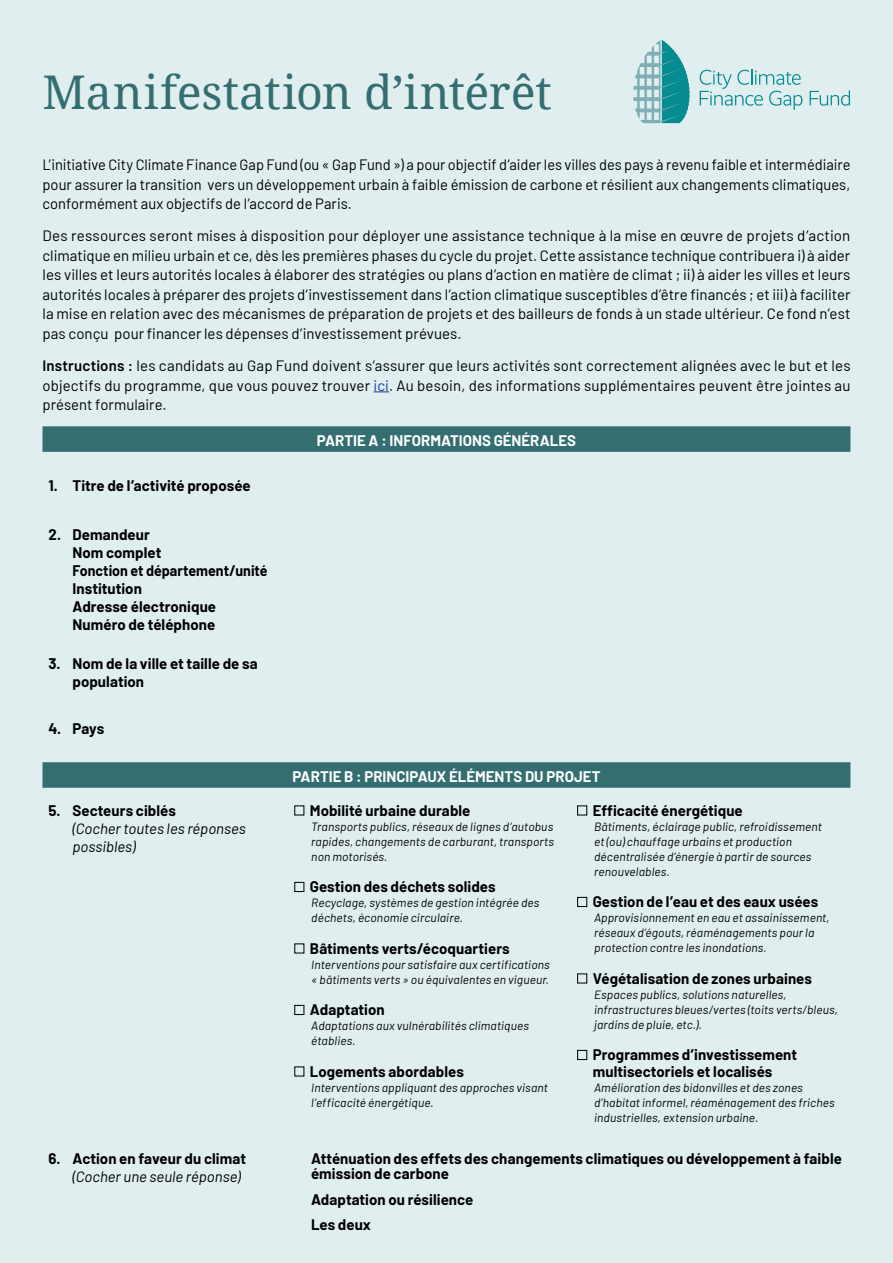
<style>
.page{position:relative;width:893px;height:1263px;background:#e0eeef}
.page>*{position:absolute;margin:0;border:0;box-sizing:border-box;transform-origin:0 0}
.t1{font:46.5px "Droid Serif";letter-spacing:-.005em;color:#346e71}
.t2{font:15px/19.5px "Barlow";color:#000;text-align:justify}
.t3{font:700 15px/18px "Barlow";letter-spacing:.005em;color:#000}
.t4{font:700 15px "Barlow";color:#fff}
.t5{font:italic 15px/18px "Barlow";color:#000}
.t6{font:italic 12px/15px "Barlow";letter-spacing:.01em;color:#000}
.s1{font-weight:600}
.s2{color:#164194}
</style>
<div class="page">
<svg style="left:633px;top:40px;width:57px;height:83px"></svg>
<svg style="left:700px;top:70px;width:102px;height:40px"></svg>
<svg style="left:810px;top:90px;width:40px;height:16px"></svg>
<svg style="left:43px;top:426px;width:807px;height:362px"></svg>
<div style="left:294px;top:882px;width:10px;height:10px;border:1px solid #000"></div>
<div style="left:294px;top:1005px;width:10px;height:10px;border:1px solid #000"></div>
<div style="left:577px;top:805px;width:10px;height:10px;border:1px solid #000"></div>
<div style="left:577px;top:897px;width:10px;height:10px;border:1px solid #000"></div>
<div style="left:577px;top:973px;width:10px;height:10px;border:1px solid #000"></div>
<div style="left:577px;top:1050px;width:10px;height:10px;border:1px solid #000"></div>
<svg style="left:373px;top:391px;width:16px;height:1px"></svg>
<h1 class="t1" style="left:43px;top:60px;width:511px">Manifestation d’intérêt</h1>
<p class="t2" style="left:43px;top:154px;width:809px">L’initiative City Climate Finance Gap Fund (ou « Gap Fund ») a pour objectif d’aider les villes des pays à revenu faible et intermédiaire pour assurer la transition vers un développement urbain à faible émission de carbone et résilient aux changements climatiques, conformément aux objectifs de l’accord de Paris.</p>
<p class="t2" style="left:43px;top:225px;width:809px">Des ressources seront mises à disposition pour déployer une assistance technique à la mise en œuvre de projets d’action climatique en milieu urbain et ce, dès les premières phases du cycle du projet. Cette assistance technique contribuera i) à aider les villes et leurs autorités locales à élaborer des stratégies ou plans d’action en matière de climat ; ii) à aider les villes et leurs autorités locales à préparer des projets d’investissement dans l’action climatique susceptibles d’être financés ; et iii) à faciliter la mise en relation avec des mécanismes de préparation de projets et des bailleurs de fonds à un stade ultérieur. Ce fond n’est pas conçu pour financer les dépenses d’investissement prévues.</p>
<p class="t2" style="left:43px;top:355px;width:809px"><span class="s1">Instructions :</span> les candidats au Gap Fund doivent s’assurer que leurs activités sont correctement alignées avec le but et les objectifs du programme, que vous pouvez trouver <span class="s2">ici</span>. Au besoin, des informations supplémentaires peuvent être jointes au présent formulaire.</p>
<p class="t3" style="left:49px;top:476px;width:204px">1. Titre de l’activité proposée</p>
<p class="t3" style="left:73px;top:524px;width:197px;text-indent:-24px">2. Demandeur<br>Nom complet<br>Fonction et département/unité<br>Institution<br>Adresse électronique<br>Numéro de téléphone</p>
<p class="t3" style="left:73px;top:654px;width:187px;text-indent:-24px">3. Nom de la ville et taille de sa population</p>
<p class="t3" style="left:49px;top:718px;width:57px">4. Pays</p>
<p class="t3" style="left:49px;top:800px;width:129px">5. Secteurs ciblés</p>
<p class="t5" style="left:73px;top:818px;width:175px">(Cocher toutes les réponses possibles)</p>
<p class="t3" style="left:49px;top:1149px;width:199px">6. Action en faveur du climat</p>
<p class="t5" style="left:73px;top:1167px;width:170px">(Cocher une seule réponse)</p>
<p class="t4" style="left:317px;top:429px;width:261px">PARTIE A : INFORMATIONS GÉNÉRALES</p>
<p class="t4" style="left:292px;top:765px;width:310px">PARTIE B : PRINCIPAUX ÉLÉMENTS DU PROJET</p>
<p class="t3" style="left:310px;top:800px;width:162px">Mobilité urbaine durable</p>
<p class="t6" style="left:311px;top:818px;width:244px;text-align:justify">Transports publics, réseaux de lignes d’autobus rapides, changements de carburant, transports non motorisés.</p>
<p class="t3" style="left:310px;top:876px;width:187px">Gestion des déchets solides</p>
<p class="t6" style="left:311px;top:894px;width:230px">Recyclage, systèmes de gestion intégrée des déchets, économie circulaire.</p>
<p class="t3" style="left:310px;top:938px;width:201px">Bâtiments verts/écoquartiers</p>
<p class="t6" style="left:311px;top:956px;width:240px">Interventions pour satisfaire aux certifications « bâtiments verts » ou équivalentes en vigueur.</p>
<p class="t3" style="left:310px;top:999px;width:76px">Adaptation</p>
<p class="t6" style="left:311px;top:1017px;width:219px">Adaptations aux vulnérabilités climatiques établies.</p>
<p class="t3" style="left:310px;top:1061px;width:155px">Logements abordables</p>
<p class="t6" style="left:311px;top:1079px;width:238px">Interventions appliquant des approches visant l’efficacité énergétique.</p>
<p class="t3" style="left:593px;top:800px;width:151px">Efficacité énergétique</p>
<p class="t6" style="left:594px;top:818px;width:229px">Bâtiments, éclairage public, refroidissement et (ou) chauffage urbains et production décentralisée d’énergie à partir de sources renouvelables.</p>
<p class="t3" style="left:593px;top:891px;width:227px">Gestion de l’eau et des eaux usées</p>
<p class="t6" style="left:594px;top:909px;width:237px">Approvisionnement en eau et assainissement, réseaux d’égouts, réaménagements pour la protection contre les inondations.</p>
<p class="t3" style="left:593px;top:968px;width:221px">Végétalisation de zones urbaines</p>
<p class="t6" style="left:594px;top:986px;width:245px">Espaces publics, solutions naturelles, infrastructures bleues/vertes (toits verts/bleus, jardins de pluie, etc.).</p>
<p class="t3" style="left:593px;top:1045px;width:206px;line-height:16.5px">Programmes d’investissement multisectoriels et localisés</p>
<p class="t6" style="left:594px;top:1079px;width:242px">Amélioration des bidonvilles et des zones d’habitat informel, réaménagement des friches industrielles, extension urbaine.</p>
<p class="t3" style="left:311px;top:1150px;width:532px;line-height:15px">Atténuation des effets des changements climatiques ou développement à faible émission de carbone</p>
<p class="t3" style="left:311px;top:1185px;width:164px;line-height:25.5px">Adaptation ou résilience<br>Les deux</p>
</div>
